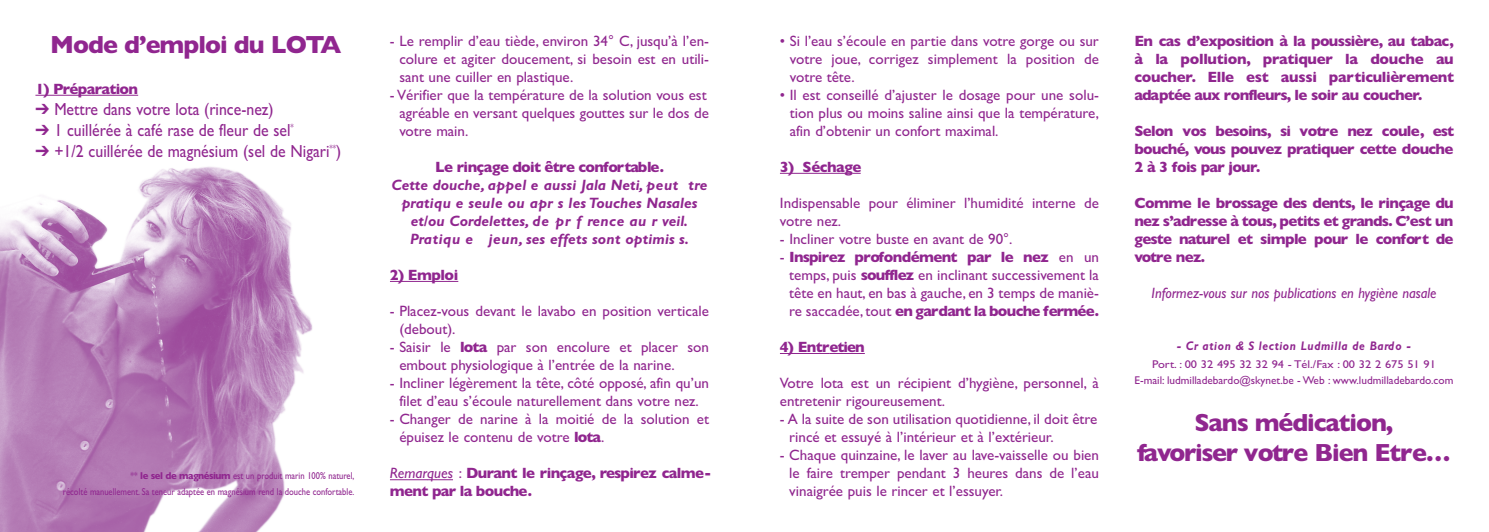
<style>
.page{position:relative;width:1489px;height:532px;background:#fff}
.page>*{position:absolute;margin:0;border:0;box-sizing:border-box;transform-origin:0 0}
.t1{font:700 25px/30px "Gill Sans";letter-spacing:-.04em;color:#90268f;text-align:center}
.t2{font:17.5px "Gill Sans";color:#90268f;scale:.9 1}
.t3{font:15px/18px "Gill Sans";color:#90268f}
.t4{font:700 15px/18px "Gill Sans";letter-spacing:-.045em;color:#90268f;text-align:justify}
.t5{font:italic 700 15px/18px "Gill Sans";letter-spacing:.01em;color:#90268f;text-align:center}
.t6{font:italic 15px "Gill Sans";color:#90268f;scale:.95 1}
.t7{font:italic 700 12.5px "Gill Sans";letter-spacing:.055em;color:#90268f;scale:.9 1}
.t8{font:11.25px/15.4px "Gill Sans";color:#90268f;text-align:center;scale:1.1 1}
.t9{font:10px/15.5px "Gill Sans";color:#90268f;text-align:right;scale:.85 1}
.s1{font-weight:700}
.s2{font-weight:400;font-style:italic}
.s3{font-weight:400}
</style>
<div class="page">
<img style="left:0;top:166px;width:313px;height:365px">
<hr style="left:35px;top:95px;width:103px;height:1px;background:#90268f">
<hr style="left:390px;top:281px;width:68px;height:1px;background:#90268f">
<hr style="left:390px;top:479px;width:37px;height:1px;background:#90268f">
<svg style="left:427px;top:479px;width:26px;height:1px"></svg>
<hr style="left:780px;top:173px;width:64px;height:1px;background:#90268f">
<svg style="left:844px;top:173px;width:16px;height:1px"></svg>
<hr style="left:780px;top:353px;width:49px;height:1px;background:#90268f">
<hr style="left:829px;top:353px;width:35px;height:1px;background:#90268f">
<h1 class="t1" style="left:50px;top:29px;width:293px">Mode d’emploi du LOTA</h1>
<p class="t4" style="left:35px;top:79px;width:104px">1) Préparation</p>
<p class="t2" style="left:35px;top:98px;width:266px">➔ Mettre dans votre lota (rince-nez)</p>
<p class="t2" style="left:35px;top:119px;width:288px">➔ 1 cuillérée à café rase de fleur de sel<sup>*</sup></p>
<p class="t2" style="left:35px;top:140px;width:341px">➔ +1/2 cuillérée de magnésium (sel de Nigari<sup>**</sup>)</p>
<p class="t9" style="left:63px;top:467px;width:344px">** <span class="s1">le sel de magnésium</span> est un produit marin 100% naturel,<br>récolté manuellement. Sa teneur adaptée en magnésium rend la douche confortable.</p>
<p class="t3" style="left:399px;top:32px;width:311px;text-align:justify;text-indent:-9px">- Le remplir d’eau tiède, environ 34° C, jusqu’à l’en&shy;colure et agiter doucement, si besoin est en utili&shy;sant une cuiller en plastique.</p>
<p class="t3" style="left:399px;top:86px;width:311px;text-indent:-9px">- Vérifier que la température de la solution vous est agréable en versant quelques gouttes sur le dos de votre main.</p>
<p class="t4" style="left:435px;top:157px;width:230px">Le rinçage doit être confortable.</p>
<p class="t5" style="left:391px;top:177px;width:317px">Cette douche, appel e aussi Jala Neti, peut tre pratiqu e seule ou apr s les Touches Nasales et/ou Cordelettes, de pr f rence au r veil.<br>Pratiqu e jeun, ses effets sont optimis s.</p>
<p class="t4" style="left:390px;top:265px;width:70px">2) Emploi</p>
<p class="t3" style="left:399px;top:302px;width:311px;text-indent:-9px">- Placez-vous devant le lavabo en position verticale (debout).</p>
<p class="t3" style="left:399px;top:338px;width:311px;text-indent:-9px">- Saisir le <span class="s1">lota</span> par son encolure et placer son embout physiologique à l’entrée de la narine.</p>
<p class="t3" style="left:390px;top:374px;width:320px;text-align:center">- Incliner légèrement la tête, côté opposé, afin qu’un filet d’eau s’écoule naturellement dans votre nez.</p>
<p class="t3" style="left:399px;top:410px;width:311px;text-indent:-9px">- Changer de narine à la moitié de la solution et épuisez le contenu de votre <span class="s1">lota</span>.</p>
<p class="t4" style="left:390px;top:464px;width:323px"><span class="s2">Remarques</span> <span class="s3">:</span> Durant le rinçage, respirez calme&shy;ment par la bouche.</p>
<p class="t3" style="left:789px;top:32px;width:311px;text-align:justify;text-indent:-10px">• Si l’eau s’écoule en partie dans votre gorge ou sur votre joue, corrigez simplement la position de votre tête.</p>
<p class="t3" style="left:789px;top:86px;width:311px;text-align:justify;text-indent:-10px">• Il est conseillé d’ajuster le dosage pour une solu&shy;tion plus ou moins saline ainsi que la température, afin d’obtenir un confort maximal.</p>
<p class="t4" style="left:780px;top:157px;width:83px">3) Séchage</p>
<p class="t3" style="left:780px;top:194px;width:320px">Indispensable pour éliminer l’humidité interne de votre nez.</p>
<p class="t3" style="left:780px;top:230px;width:234px">- Incliner votre buste en avant de 90°.</p>
<p class="t3" style="left:789px;top:248px;width:311px;text-align:justify;text-indent:-9px">- <span class="s1">Inspirez profondément par le nez</span> en un temps, puis <span class="s1">soufflez</span> en inclinant successivement la tête en haut, en bas à gauche, en 3 temps de maniè&shy;re saccadée, tout <span class="s1">en gardant la bouche fermée.</span></p>
<p class="t4" style="left:780px;top:337px;width:86px">4) Entretien</p>
<p class="t3" style="left:780px;top:374px;width:320px">Votre lota est un récipient d’hygiène, personnel, à entretenir rigoureusement.</p>
<p class="t3" style="left:789px;top:410px;width:309px;text-indent:-9px">- A la suite de son utilisation quotidienne, il doit être rincé et essuyé à l’intérieur et à l’extérieur.</p>
<p class="t3" style="left:789px;top:446px;width:311px;text-align:justify;text-indent:-9px">- Chaque quinzaine, le laver au lave-vaisselle ou bien le faire tremper pendant 3 heures dans de l’eau vinaigrée puis le rincer et l’essuyer.</p>
<p class="t4" style="left:1134px;top:31px;width:321px">En cas d’exposition à la poussière, au tabac, à la pollution, pratiquer la douche au coucher. Elle est aussi particulièrement adaptée aux ronfleurs, le soir au coucher.</p>
<p class="t4" style="left:1134px;top:121px;width:321px">Selon vos besoins, si votre nez coule, est bouché, vous pouvez pratiquer cette douche 2 à 3 fois par jour.</p>
<p class="t4" style="left:1134px;top:193px;width:320px">Comme le brossage des dents, le rinçage du nez s’adresse à tous, petits et grands. C’est un geste naturel et simple pour le confort de votre nez.</p>
<p class="t6" style="left:1151px;top:287px;width:301px">Informez-vous sur nos publications en hygiène nasale</p>
<p class="t7" style="left:1177px;top:340px;width:261px">- Cr ation &amp; S lection Ludmilla de Bardo -</p>
<p class="t8" style="left:1134px;top:356px;width:291px">Port. : 00 32 495 32 32 94 - Tél./Fax : 00 32 2 675 51 91<br>E-mail: ludmilladebardo@skynet.be - Web : www.ludmilladebardo.com</p>
<h1 class="t1" style="left:1137px;top:407px;width:315px">Sans médication,<br>favoriser votre Bien Etre…</h1>
</div>
